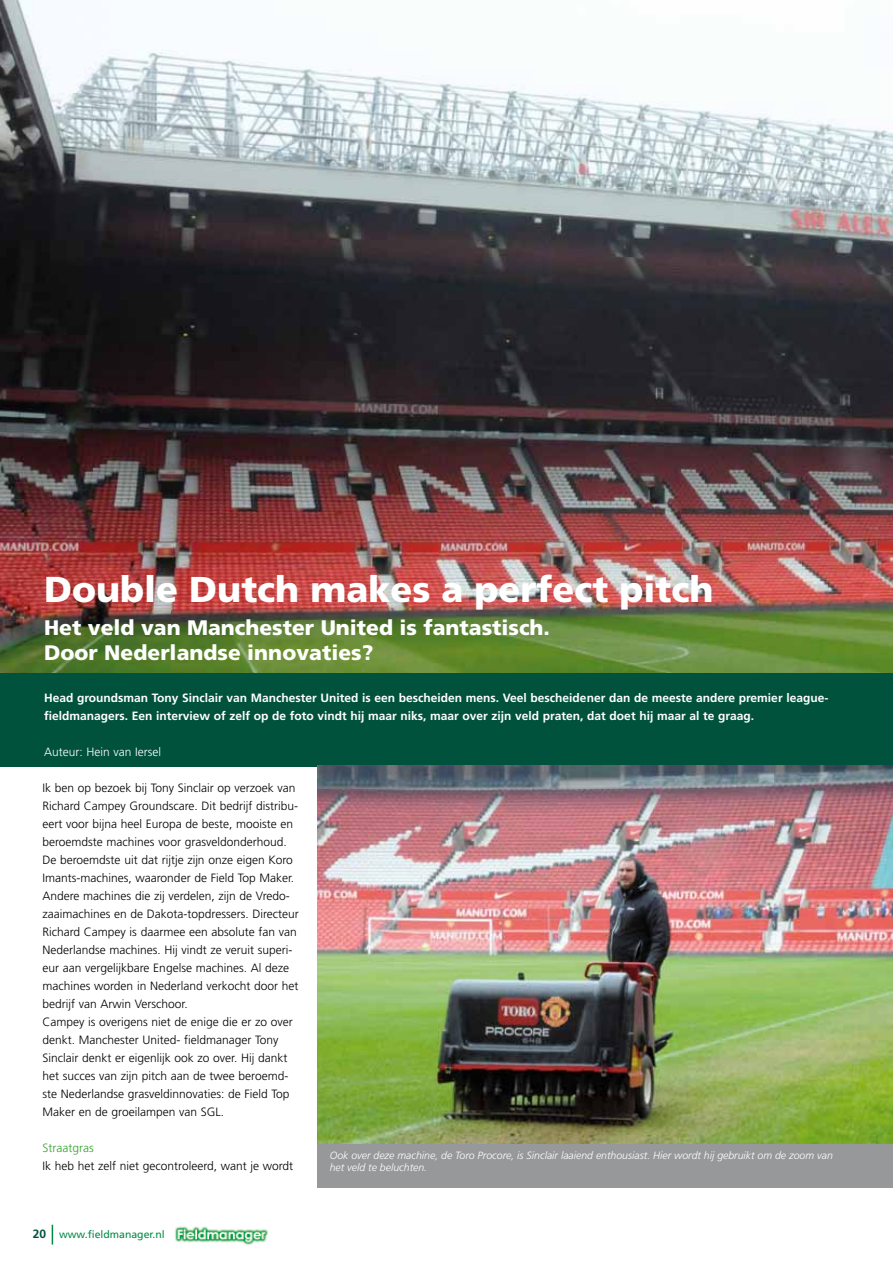
<style>
.page{position:relative;width:893px;height:1263px;background:#fff}
.page>*{position:absolute;margin:0;border:0;box-sizing:border-box;transform-origin:0 0}
.t1{font:900 36px "Frutiger";color:#fff}
.t2{font:900 21px/25.2px "Frutiger";color:#fff}
.t3{font:300 12px/18px "Frutiger";color:#000}
.t4{font:700 12px/18px "Frutiger";color:#fff}
.t5{font:300 12px "Frutiger";color:#fff}
.t6{font:300 12px "Frutiger";color:#35a32c}
.t7{font:italic 300 10.5px/12.6px "Frutiger";color:#fff}
.t8{font:10.5px "Frutiger";color:#008b45}
.s1{font-weight:700;font-size:12px;color:#00523c}
</style>
<div class="page">
<svg style="left:52px;top:1225px;width:1px;height:19px"></svg>
<img style="left:175px;top:1226px;width:93px;height:19px">
<img style="left:0;top:0;width:893px;height:673px">
<div style="left:0;top:673px;width:893px;height:93px;background:#00523c"></div>
<img style="left:318px;top:765px;width:575px;height:379px">
<div style="left:318px;top:1144px;width:575px;height:43px;background:#97989a"></div>
<h1 class="t1" style="left:44px;top:568px;width:671px">Double Dutch makes a perfect pitch</h1>
<h2 class="t2" style="left:44px;top:615px;width:507px">Het veld van Manchester United is fantastisch.<br>Door Nederlandse innovaties?</h2>
<p class="t4" style="left:44px;top:689px;width:786px">Head groundsman Tony Sinclair van Manchester United is een bescheiden mens. Veel bescheidener dan de meeste andere premier league&shy;fieldmanagers. Een interview of zelf op de foto vindt hij maar niks, maar over zijn veld praten, dat doet hij maar al te graag.</p>
<p class="t5" style="left:44px;top:745px;width:119px">Auteur: Hein van Iersel</p>
<p class="t3" style="left:43px;top:779px;width:258px">Ik ben op bezoek bij Tony Sinclair op verzoek van Richard Campey Groundscare. Dit bedrijf distribu&shy;eert voor bijna heel Europa de beste, mooiste en beroemdste machines voor grasveldonderhoud.<br>De beroemdste uit dat rijtje zijn onze eigen Koro Imants-machines, waaronder de Field Top Maker.<br>Andere machines die zij verdelen, zijn de Vredo&shy;zaaimachines en de Dakota-topdressers. Directeur Richard Campey is daarmee een absolute fan van Nederlandse machines. Hij vindt ze veruit superi&shy;eur aan vergelijkbare Engelse machines. Al deze machines worden in Nederland verkocht door het bedrijf van Arwin Verschoor.<br>Campey is overigens niet de enige die er zo over denkt. Manchester United- fieldmanager Tony Sinclair denkt er eigenlijk ook zo over. Hij dankt het succes van zijn pitch aan de twee beroemd&shy;ste Nederlandse grasveldinnovaties: de Field Top Maker en de groeilampen van SGL.</p>
<p class="t6" style="left:43px;top:1141px;width:53px">Straatgras</p>
<p class="t3" style="left:43px;top:1157px;width:252px">Ik heb het zelf niet gecontroleerd, want je wordt</p>
<p class="t8" style="left:33px;top:1228px;width:133px"><span class="s1">20</span> www.fieldmanager.nl</p>
<p class="t7" style="left:330px;top:1149px;width:505px">Ook over deze machine, de Toro Procore, is Sinclair laaiend enthousiast. Hier wordt hij gebruikt om de zoom van het veld te beluchten.</p>
</div>
